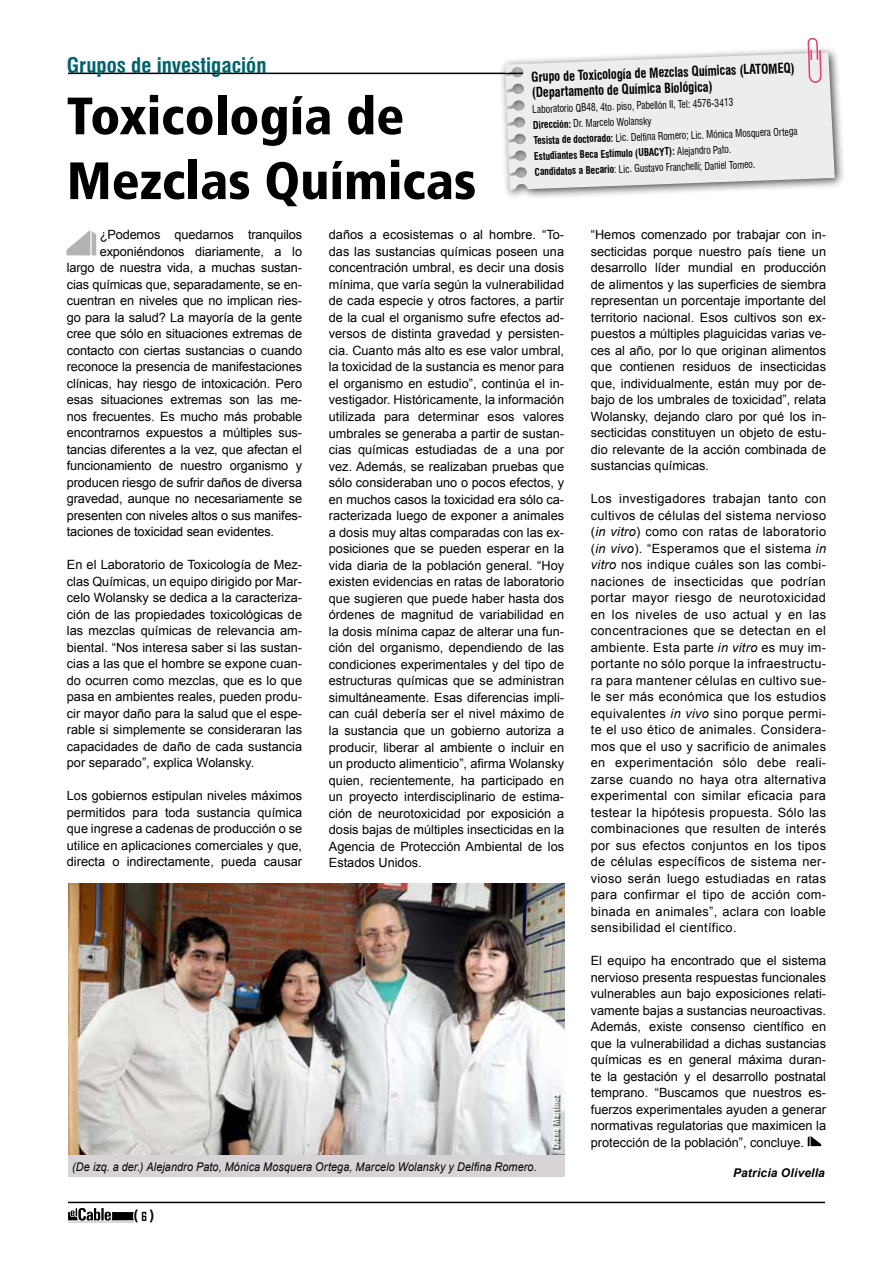
<style>
.page{position:relative;width:893px;height:1263px;background:#fff}
.page>*{position:absolute;margin:0;border:0;box-sizing:border-box;transform-origin:0 0}
.t1{font:900 condensed 52.5px/64.8px "Frutiger";color:#000}
.t2{font:700 condensed 21px "Swiss 721 BT";color:#00646c}
.t3{font:700 15px "Agency FB";color:#000}
.t4{font:700 condensed 13.5px/15.6px "Swiss 721 BT";color:#000;scale:.9 1}
.t5{font:12.75px/16.5px "Arial";letter-spacing:-.01em;color:#000;text-align:justify}
.t6{font:italic 12px "Arial";letter-spacing:.01em;color:#000;scale:.9 1}
.t7{font:italic 700 12px "Arial";letter-spacing:.015em;color:#000}
.t8{font:condensed 10.5px/15.6px "Swiss 721 BT";color:#000;scale:.9 1}
.t9{font:700 condensed 9px "Swiss 721 BT";color:#fff}
.s1{font-weight:700}
.s2{font-style:italic}
.s3{font-size:12px}
</style>
<div class="page">
<hr style="left:68px;top:73px;width:757px;height:1px;background:#000">
<svg style="left:68px;top:1201px;width:89px;height:22px"></svg>
<hr style="left:68px;top:1202px;width:757px;height:1px;background:#000">
<img style="left:68px;top:883px;width:496px;height:272px">
<div style="left:498px;top:45px;width:347px;height:155px;background:#000;opacity:.75"></div>
<svg style="left:505px;top:52px;width:330px;height:138px;fill:#eceded"></svg>
<svg style="left:807px;top:37px;width:15px;height:48px"></svg>
<svg style="left:66px;top:230px;width:31px;height:26px"></svg>
<hr style="left:90px;top:230px;width:2px;height:26px;background:#fff">
<svg style="left:808px;top:1136px;width:13px;height:11px"></svg>
<div style="left:68px;top:1155px;width:496px;height:22px;background:#d8d3d6"></div>
<div style="left:552px;top:1094px;width:8px;height:55px;background:#000;opacity:.75"></div>
<h2 class="t2" style="left:67px;top:52px;width:201px">Grupos de investigación</h2>
<h1 class="t1" style="left:67px;top:84px;width:411px">Toxicología de<br>Mezclas Químicas</h1>
<p class="t5" style="left:100px;top:227px;width:204px">¿Podemos quedarnos tranquilos</p>
<p class="t5" style="left:100px;top:243px;width:204px">exponiéndonos diariamente, a lo</p>
<p class="t5" style="left:67px;top:260px;width:237px">largo de nuestra vida, a muchas sustan-</p>
<p class="t5" style="left:67px;top:276px;width:237px">cias químicas que, separadamente, se en-</p>
<p class="t5" style="left:67px;top:293px;width:237px">cuentran en niveles que no implican ries-</p>
<p class="t5" style="left:67px;top:309px;width:237px">go para la salud? La mayoría de la gente</p>
<p class="t5" style="left:67px;top:326px;width:237px">cree que sólo en situaciones extremas de</p>
<p class="t5" style="left:67px;top:342px;width:237px">contacto con ciertas sustancias o cuando</p>
<p class="t5" style="left:67px;top:359px;width:237px">reconoce la presencia de manifestaciones</p>
<p class="t5" style="left:67px;top:375px;width:237px">clínicas, hay riesgo de intoxicación. Pero</p>
<p class="t5" style="left:67px;top:392px;width:237px">esas situaciones extremas son las me-</p>
<p class="t5" style="left:67px;top:408px;width:237px">nos frecuentes. Es mucho más probable</p>
<p class="t5" style="left:67px;top:425px;width:237px">encontrarnos expuestos a múltiples sus-</p>
<p class="t5" style="left:67px;top:441px;width:237px">tancias diferentes a la vez, que afectan el</p>
<p class="t5" style="left:67px;top:458px;width:237px">funcionamiento de nuestro organismo y</p>
<p class="t5" style="left:67px;top:474px;width:237px">producen riesgo de sufrir daños de diversa</p>
<p class="t5" style="left:67px;top:491px;width:237px">gravedad, aunque no necesariamente se</p>
<p class="t5" style="left:67px;top:507px;width:237px">presenten con niveles altos o sus manifes-</p>
<p class="t5" style="left:67px;top:524px;width:209px">taciones de toxicidad sean evidentes.</p>
<p class="t5" style="left:67px;top:557px;width:237px">En el Laboratorio de Toxicología de Mez&shy;clas Químicas, un equipo dirigido por Mar&shy;celo Wolansky se dedica a la caracteriza&shy;ción de las propiedades toxicológicas de las mezclas químicas de relevancia am&shy;biental. “Nos interesa saber si las sustan&shy;cias a las que el hombre se expone cuan&shy;do ocurren como mezclas, que es lo que pasa en ambientes reales, pueden produ&shy;cir mayor daño para la salud que el espe&shy;rable si simplemente se consideraran las capacidades de daño de cada sustancia por separado”, explica Wolansky.</p>
<p class="t5" style="left:67px;top:788px;width:237px">Los gobiernos estipulan niveles máximos permitidos para toda sustancia química que ingrese a cadenas de producción o se utilice en aplicaciones comerciales y que, directa o indirectamente, pueda causar</p>
<p class="t4" style="left:531px;top:69px;width:294px;rotate:-2deg">Grupo de Toxicología de Mezclas Químicas (LATOMEQ) (Departamento de Química Biológica)</p>
<p class="t8" style="left:532px;top:102px;width:295px;rotate:-2deg">Laboratorio QB48, 4to. piso, Pabellón II, Tel: 4576-3413<br><span class="s1">Dirección:</span> Dr. Marcelo Wolansky<br><span class="s1">Tesista de doctorado:</span> Lic. Delfina Romero; Lic. Mónica Mosquera Ortega <span class="s1">Estudiantes Beca Estímulo (UBACYT):</span> Alejandro Pato.<br><span class="s1">Candidatos a Becario</span>: Lic. Gustavo Franchelli; Daniel Tomeo.</p>
<p class="t5" style="left:329px;top:227px;width:237px">daños a ecosistemas o al hombre. “To&shy;das las sustancias químicas poseen una concentración umbral, es decir una dosis mínima, que varía según la vulnerabilidad de cada especie y otros factores, a partir de la cual el organismo sufre efectos ad&shy;versos de distinta gravedad y persisten&shy;cia. Cuanto más alto es ese valor umbral, la toxicidad de la sustancia es menor para el organismo en estudio”, continúa el in&shy;vestigador. Históricamente, la información utilizada para determinar esos valores umbrales se generaba a partir de sustan&shy;cias químicas estudiadas de a una por vez. Además, se realizaban pruebas que sólo consideraban uno o pocos efectos, y en muchos casos la toxicidad era sólo ca&shy;racterizada luego de exponer a animales a dosis muy altas comparadas con las ex&shy;posiciones que se pueden esperar en la vida diaria de la población general. “Hoy existen evidencias en ratas de laboratorio que sugieren que puede haber hasta dos órdenes de magnitud de variabilidad en la dosis mínima capaz de alterar una fun&shy;ción del organismo, dependiendo de las condiciones experimentales y del tipo de estructuras químicas que se administran simultáneamente. Esas diferencias impli&shy;can cuál debería ser el nivel máximo de la sustancia que un gobierno autoriza a producir, liberar al ambiente o incluir en un producto alimenticio”, afirma Wolansky quien, recientemente, ha participado en un proyecto interdisciplinario de estima&shy;ción de neurotoxicidad por exposición a dosis bajas de múltiples insecticidas en la Agencia de Protección Ambiental de los Estados Unidos.</p>
<p class="t5" style="left:591px;top:227px;width:237px">“Hemos comenzado por trabajar con in&shy;secticidas porque nuestro país tiene un desarrollo líder mundial en producción de alimentos y las superficies de siembra representan un porcentaje importante del territorio nacional. Esos cultivos son ex&shy;puestos a múltiples plaguicidas varias ve&shy;ces al año, por lo que originan alimentos que contienen residuos de insecticidas que, individualmente, están muy por de&shy;bajo de los umbrales de toxicidad”, relata Wolansky, dejando claro por qué los in&shy;secticidas constituyen un objeto de estu&shy;dio relevante de la acción combinada de sustancias químicas.</p>
<p class="t5" style="left:591px;top:491px;width:237px">Los investigadores trabajan tanto con cultivos de células del sistema nervioso (<span class="s2">in vitro</span>) como con ratas de laboratorio (<span class="s2">in vivo</span>). “Esperamos que el sistema <span class="s2">in vitro</span> nos indique cuáles son las combi&shy;naciones de insecticidas que podrían portar mayor riesgo de neurotoxicidad en los niveles de uso actual y en las concentraciones que se detectan en el ambiente. Esta parte <span class="s2">in vitro</span> es muy im&shy;portante no sólo porque la infraestructu&shy;ra para mantener células en cultivo sue&shy;le ser más económica que los estudios equivalentes <span class="s2">in vivo</span> sino porque permi&shy;te el uso ético de animales. Considera&shy;mos que el uso y sacrificio de animales en experimentación sólo debe reali&shy;zarse cuando no haya otra alternativa experimental con similar eficacia para testear la hipótesis propuesta. Sólo las combinaciones que resulten de interés por sus efectos conjuntos en los tipos de células específicos de sistema ner&shy;vioso serán luego estudiadas en ratas para confirmar el tipo de acción com&shy;binada en animales”, aclara con loable sensibilidad el científico.</p>
<p class="t5" style="left:591px;top:953px;width:237px">El equipo ha encontrado que el sistema nervioso presenta respuestas funcionales vulnerables aun bajo exposiciones relati&shy;vamente bajas a sustancias neuroactivas.<br>Además, existe consenso científico en que la vulnerabilidad a dichas sustancias químicas es en general máxima duran&shy;te la gestación y el desarrollo postnatal temprano. “Buscamos que nuestros es&shy;fuerzos experimentales ayuden a generar normativas regulatorias que maximicen la protección de la población”, concluye.</p>
<p class="t9" style="left:550px;top:1148px;width:56px;rotate:-90deg">Diana Martínez</p>
<p class="t6" style="left:72px;top:1159px;width:517px">(De izq. a der.) Alejandro Pato, Mónica Mosquera Ortega, Marcelo Wolansky y Delfina Romero.</p>
<p class="t7" style="left:733px;top:1165px;width:93px">Patricia Olivella</p>
<p class="t3" style="left:134px;top:1206px;width:22px">( <span class="s3">6</span> )</p>
</div>
